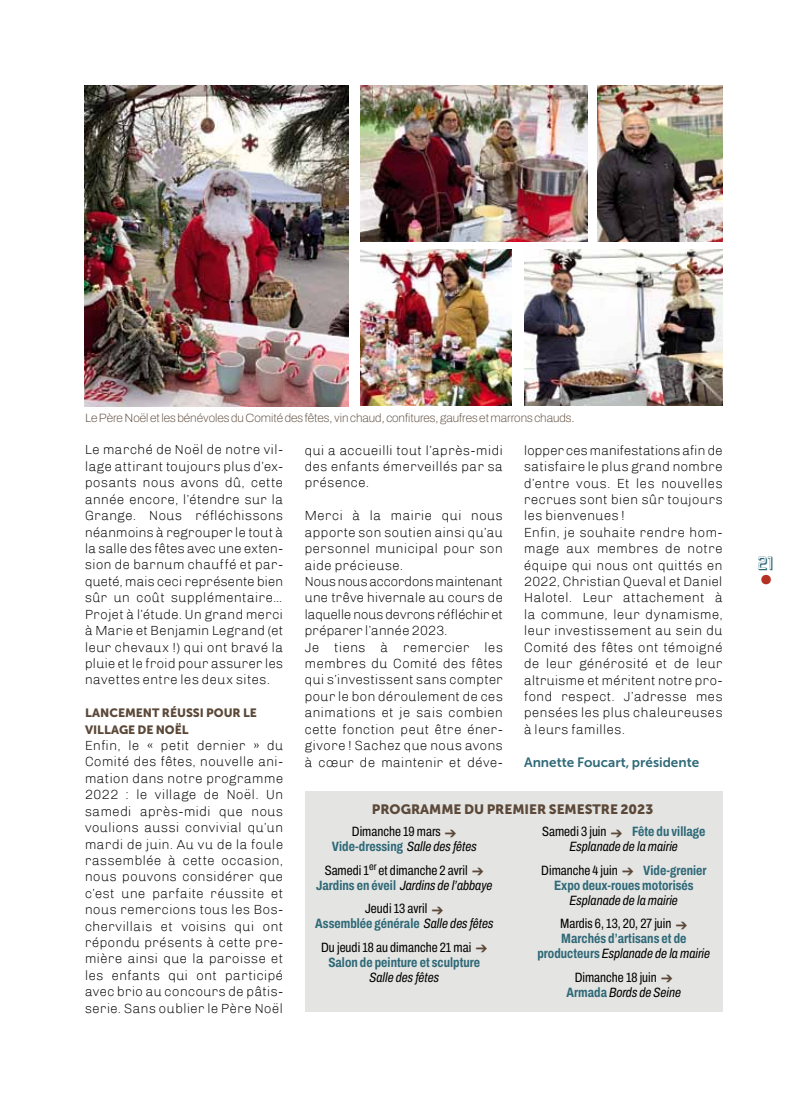
<style>
.page{position:relative;width:808px;height:1106px;background:#fff}
.page>*{position:absolute;margin:0;border:0;box-sizing:border-box;transform-origin:0 0}
.t1{font:800 30px "Gill Sans MT Pro";color:#b43124}
.t2{font:21px "Forgotten Futurist Shadow";color:#2f6978}
.t3{font:300 13.5px/16.4px "Chivo";letter-spacing:.01em;color:#000;text-align:justify}
.t4{font:13.5px/15px "Archivo Condensed";color:#000}
.t5{font:700 13.5px/15px "Archivo Condensed";letter-spacing:.005em;color:#2f6978}
.t6{font:italic 13.5px "Archivo Condensed";color:#000}
.t7{font:13.5px "Museo Sans 900";color:#5b4838}
.t8{font:13.5px "Museo Sans 700";color:#2f6978}
.t9{font:100 12px "Archivo";color:#5b4838}
.t10{font:12px/16.4px "Museo Sans 900";color:#5b4838}
.s1{font-weight:700;color:#2f6978}
.s2{font-style:italic}
.s3{font-weight:400;color:#000}
.s4{font-weight:400;font-style:italic;color:#000}
</style>
<div class="page">
<div style="left:305px;top:791px;width:418px;height:221px;background:#e4e4e2"></div>
<img style="left:84px;top:85px;width:265px;height:322px">
<img style="left:361px;top:85px;width:227px;height:156px">
<img style="left:597px;top:85px;width:126px;height:156px">
<img style="left:361px;top:249px;width:151px;height:156px">
<img style="left:524px;top:249px;width:199px;height:156px">
<p class="t9" style="left:85px;top:408px;width:491px">Le Père Noël et les bénévoles du Comité des fêtes, vin chaud, confitures, gaufres et marrons chauds.</p>
<p class="t3" style="left:85px;top:442px;width:200px">Le marché de Noël de notre vil&shy;lage attirant toujours plus d’ex&shy;posants nous avons dû, cette année encore, l’étendre sur la Grange. Nous réfléchissons néanmoins à regrouper le tout à la salle des fêtes avec une exten&shy;sion de barnum chauffé et par&shy;queté, mais ceci représente bien sûr un coût supplémentaire… Projet à l’étude. Un grand merci à Marie et Benjamin Legrand (et leur chevaux !) qui ont bravé la pluie et le froid pour assurer les navettes entre les deux sites.</p>
<p class="t10" style="left:85px;top:704px;width:173px">LANCEMENT RÉUSSI POUR LE<br>VILLAGE DE NOËL</p>
<p class="t3" style="left:85px;top:737px;width:200px">Enfin, le « petit dernier » du Comité des fêtes, nouvelle ani&shy;mation dans notre programme 2022 : le village de Noël. Un samedi après-midi que nous voulions aussi convivial qu’un mardi de juin. Au vu de la foule rassemblée à cette occasion, nous pouvons considérer que c’est une parfaite réussite et nous remercions tous les Bos&shy;chervillais et voisins qui ont répondu présents à cette pre&shy;mière ainsi que la paroisse et les enfants qui ont participé avec brio au concours de pâtis&shy;serie. Sans oublier le Père Noël</p>
<p class="t3" style="left:305px;top:442px;width:200px">qui a accueilli tout l’après-midi des enfants émerveillés par sa présence.</p>
<p class="t3" style="left:305px;top:507px;width:200px;text-align:left">Merci à la mairie qui nous apporte son soutien ainsi qu’au personnel municipal pour son aide précieuse.<br>Nous nous accordons maintenant une trêve hivernale au cours de laquelle nous devrons réfléchir et préparer l’année 2023.<br>Je tiens à remercier les membres du Comité des fêtes qui s’investissent sans compter pour le bon déroulement de ces animations et je sais combien cette fonction peut être éner&shy;givore ! Sachez que nous avons à cœur de maintenir et déve-</p>
<p class="t3" style="left:524px;top:442px;width:200px;text-align:left">lopper ces manifestations afin de satisfaire le plus grand nombre d’entre vous. Et les nouvelles recrues sont bien sûr toujours les bienvenues !<br>Enfin, je souhaite rendre hom&shy;mage aux membres de notre équipe qui nous ont quittés en<br>2022, Christian Queval et Daniel<br>Halotel. Leur attachement à la commune, leur dynamisme, leur investissement au sein du<br>Comité des fêtes ont témoigné de leur générosité et de leur altruisme et méritent notre pro&shy;fond respect. J’adresse mes pensées les plus chaleureuses à leurs familles.</p>
<p class="t8" style="left:524px;top:754px;width:177px">Annette Foucart, présidente</p>
<p class="t7" style="left:372px;top:802px;width:11px">PROGRA</p>
<p class="t7" style="left:429px;top:802px;width:226px">MME DU PREMIER SEMESTRE 2023</p>
<p class="t4" style="left:332px;top:824px;width:146px;text-indent:20px">Dimanche 19 mars<br><span class="s1">Vide-dressing</span> <span class="s2">Salle des fêtes</span></p>
<p class="t4" style="left:316px;top:862px;width:178px;text-indent:9px">Samedi 1<sup>er</sup> et dimanche 2 avril<br><span class="s1">Jardins en éveil</span> <span class="s2">Jardins de l’abbaye</span></p>
<p class="t5" style="left:315px;top:901px;width:180px;text-indent:50px"><span class="s3">Jeudi 13 avril<br></span>Assemblée générale <span class="s4">Salle des fêtes</span></p>
<p class="t4" style="left:321px;top:939px;width:152px">Du jeudi 18 au dimanche 21 mai</p>
<p class="t5" style="left:328px;top:954px;width:153px">Salon de peinture et sculpture</p>
<p class="t6" style="left:370px;top:966px;width:71px">Salle des fêtes</p>
<p class="t4" style="left:542px;top:824px;width:66px">Samedi 3 juin</p>
<p class="t5" style="left:632px;top:824px;width:75px">Fête du village</p>
<p class="t6" style="left:570px;top:836px;width:110px">Esplanade de la mairie</p>
<p class="t4" style="left:541px;top:862px;width:78px">Dimanche 4 juin</p>
<p class="t5" style="left:554px;top:862px;width:154px;text-indent:89px">Vide-grenier<br>Expo deux-roues motorisés</p>
<p class="t6" style="left:570px;top:889px;width:110px">Esplanade de la mairie</p>
<p class="t4" style="left:560px;top:916px;width:113px">Mardis 6, 13, 20, 27 juin</p>
<p class="t5" style="left:537px;top:931px;width:174px;text-align:center">Marchés d’artisans et de producteurs <span class="s4">Esplanade de la mairie</span></p>
<p class="t4" style="left:566px;top:969px;width:116px;text-indent:8px">Dimanche 18 juin<br><span class="s1">Armada</span> <span class="s2">Bords de Seine</span></p>
<h2 class="t2" style="left:758px;top:554px;width:17px">21</h2>
<h1 class="t1" style="left:760px;top:556px;width:14px">.</h1>
</div>
